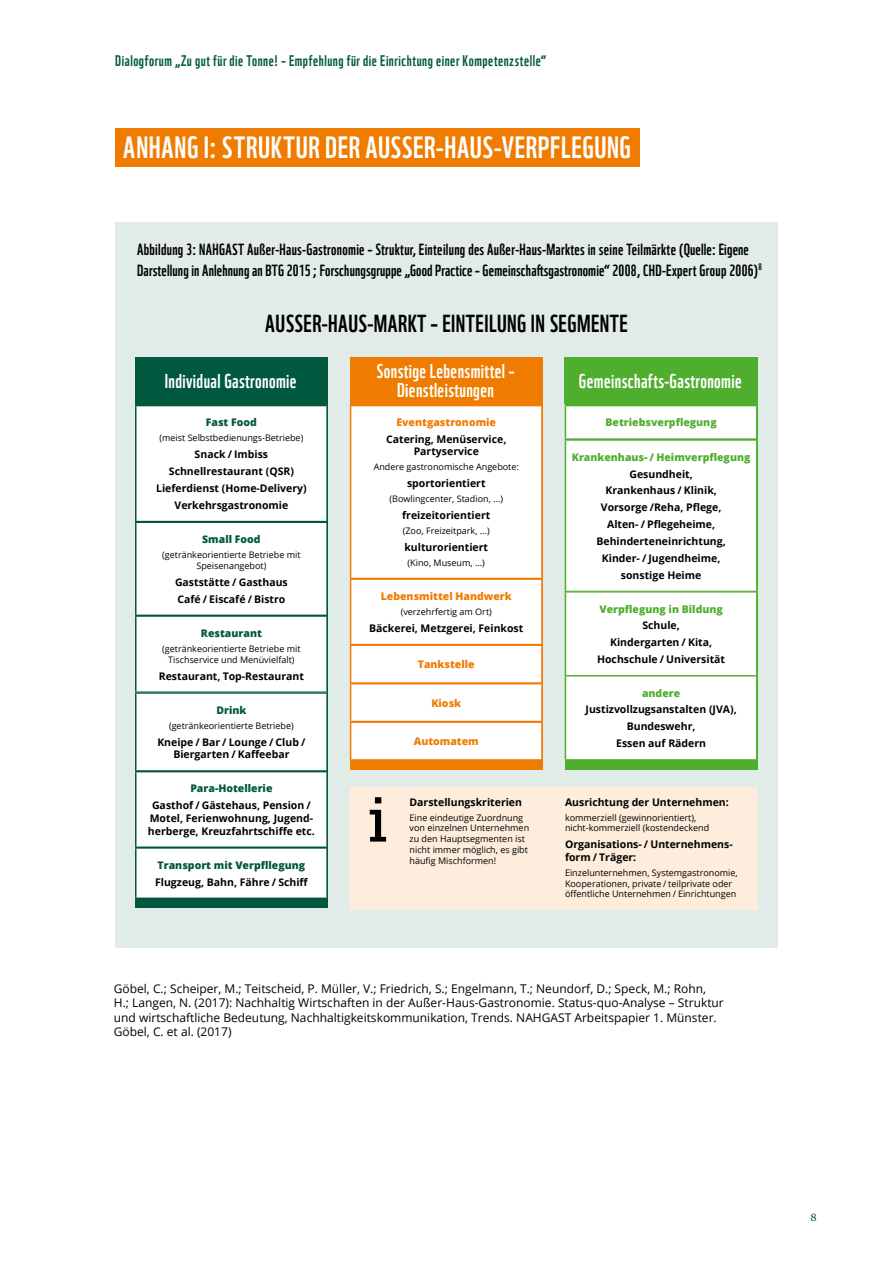
<style>
.page{position:relative;width:893px;height:1263px;background:#fff}
.page>*{position:absolute;margin:0;border:0;box-sizing:border-box;transform-origin:0 0}
.t1{font:62.85px "Museo Slab 500";color:#000}
.t2{font:30px "WWF";letter-spacing:.025em;color:#fff}
.t3{font:24px "WWF";letter-spacing:.02em;color:#000}
.t4{font:19.5px/19.5px "WWF";letter-spacing:.02em;color:#fff;text-align:center}
.t5{font:15.75px/21px "WWF";letter-spacing:.02em;color:#000}
.t6{font:15px "WWF";letter-spacing:.035em;color:#00583f}
.t7{font:12px/14.4px "Open Sans";color:#000}
.t8{font:700 10.5px/16.8px "Open Sans";color:#000;text-align:center}
.t9{font:800 10.5px "Open Sans";color:#50ae2f}
.t10{font:800 10.5px "Open Sans";color:#00583f}
.t11{font:800 10.5px "Open Sans";color:#ef7c00}
.t12{font:10.5px "Georgia";color:#00583f}
.t13{font:9px/10.8px "Open Sans";color:#000}
</style>
<div class="page">
<div style="left:115px;top:222px;width:663px;height:726px;background:#e1ebe8"></div>
<div style="left:565px;top:357px;width:193px;height:413px;background:#50ae2f"></div>
<div style="left:350px;top:357px;width:193px;height:413px;background:#ef7c00"></div>
<div style="left:115px;top:128px;width:525px;height:39px;background:#ef7c00"></div>
<div style="left:135px;top:357px;width:191px;height:47px;background:#00583f"></div>
<div style="left:136px;top:406px;width:191px;height:116px;background:#fff"></div>
<hr style="left:135px;top:405px;width:193px;height:1px;background:#00583f">
<hr style="left:135px;top:406px;width:1px;height:115px;background:#00583f">
<hr style="left:326px;top:406px;width:2px;height:115px;background:#00583f">
<div style="left:351px;top:406px;width:191px;height:172px;background:#fff"></div>
<hr style="left:541px;top:406px;width:2px;height:172px;background:#ef7c00">
<div style="left:565px;top:406px;width:192px;height:33px;background:#fff"></div>
<hr style="left:565px;top:406px;width:1px;height:32px;background:#50ae2f">
<hr style="left:756px;top:406px;width:2px;height:32px;background:#50ae2f">
<hr style="left:565px;top:438px;width:192px;height:2px;background:#50ae2f">
<div style="left:565px;top:440px;width:192px;height:151px;background:#fff"></div>
<hr style="left:565px;top:439px;width:192px;height:2px;background:#50ae2f">
<hr style="left:565px;top:441px;width:1px;height:150px;background:#50ae2f">
<hr style="left:756px;top:441px;width:2px;height:150px;background:#50ae2f">
<div style="left:565px;top:592px;width:192px;height:84px;background:#fff"></div>
<hr style="left:565px;top:591px;width:192px;height:2px;background:#50ae2f">
<hr style="left:565px;top:593px;width:1px;height:82px;background:#50ae2f">
<hr style="left:756px;top:593px;width:2px;height:82px;background:#50ae2f">
<div style="left:565px;top:676px;width:192px;height:84px;background:#fff"></div>
<hr style="left:565px;top:675px;width:192px;height:2px;background:#50ae2f">
<hr style="left:565px;top:677px;width:1px;height:82px;background:#50ae2f">
<hr style="left:756px;top:677px;width:2px;height:82px;background:#50ae2f">
<hr style="left:565px;top:759px;width:192px;height:2px;background:#50ae2f">
<div style="left:351px;top:579px;width:191px;height:66px;background:#fff"></div>
<hr style="left:350px;top:578px;width:193px;height:2px;background:#ef7c00">
<hr style="left:541px;top:580px;width:2px;height:64px;background:#ef7c00">
<div style="left:351px;top:645px;width:191px;height:38px;background:#fff"></div>
<hr style="left:350px;top:644px;width:193px;height:2px;background:#ef7c00">
<hr style="left:541px;top:646px;width:2px;height:36px;background:#ef7c00">
<hr style="left:350px;top:682px;width:193px;height:2px;background:#ef7c00">
<div style="left:351px;top:684px;width:191px;height:37px;background:#fff"></div>
<hr style="left:541px;top:684px;width:2px;height:37px;background:#ef7c00">
<div style="left:351px;top:722px;width:191px;height:38px;background:#fff"></div>
<hr style="left:350px;top:721px;width:193px;height:2px;background:#ef7c00">
<hr style="left:541px;top:723px;width:2px;height:36px;background:#ef7c00">
<hr style="left:350px;top:759px;width:193px;height:2px;background:#ef7c00">
<div style="left:136px;top:522px;width:191px;height:93px;background:#fff"></div>
<hr style="left:135px;top:521px;width:193px;height:2px;background:#00583f">
<hr style="left:135px;top:523px;width:1px;height:92px;background:#00583f">
<hr style="left:326px;top:523px;width:2px;height:92px;background:#00583f">
<div style="left:136px;top:616px;width:191px;height:76px;background:#fff"></div>
<hr style="left:135px;top:615px;width:193px;height:2px;background:#00583f">
<hr style="left:135px;top:617px;width:1px;height:74px;background:#00583f">
<hr style="left:326px;top:617px;width:2px;height:74px;background:#00583f">
<hr style="left:135px;top:691px;width:193px;height:2px;background:#00583f">
<div style="left:136px;top:693px;width:191px;height:78px;background:#fff"></div>
<hr style="left:135px;top:692px;width:193px;height:2px;background:#00583f">
<hr style="left:135px;top:694px;width:1px;height:76px;background:#00583f">
<hr style="left:326px;top:694px;width:2px;height:76px;background:#00583f">
<hr style="left:135px;top:770px;width:193px;height:2px;background:#00583f">
<div style="left:136px;top:772px;width:191px;height:75px;background:#fff"></div>
<hr style="left:135px;top:772px;width:1px;height:74px;background:#00583f">
<hr style="left:326px;top:772px;width:2px;height:74px;background:#00583f">
<hr style="left:135px;top:846px;width:193px;height:2px;background:#00583f">
<div style="left:136px;top:848px;width:191px;height:50px;background:#fff"></div>
<hr style="left:135px;top:847px;width:193px;height:2px;background:#00583f">
<hr style="left:135px;top:849px;width:1px;height:48px;background:#00583f">
<hr style="left:326px;top:849px;width:2px;height:48px;background:#00583f">
<hr style="left:135px;top:897px;width:193px;height:2px;background:#00583f">
<div style="left:350px;top:787px;width:408px;height:122px;background:#feeddc"></div>
<h3 class="t6" style="left:115px;top:49px;width:433px">Dialogforum „Zu gut für die Tonne! – Empfehlung für die Einrichtung einer Kompetenzstelle“</h3>
<h2 class="t2" style="left:123px;top:124px;width:509px">ANHANG I: STRUKTUR DER AUSSER-HAUS-VERPFLEGUNG</h2>
<p class="t5" style="left:137px;top:237px;width:626px">Abbildung 3: NAHGAST Außer-Haus-Gastronomie – Struktur, Einteilung des Außer-Haus-Marktes in seine Teilmärkte (Quelle: Eigene<br>Darstellung in Anlehnung an BTG 2015 ; Forschungsgruppe „Good Practice – Gemeinschaftsgastronomie“ 2008, CHD-Expert Group 2006)<sup>8</sup></p>
<h3 class="t3" style="left:265px;top:305px;width:364px">AUSSER-HAUS-MARKT – EINTEILUNG IN SEGMENTE</h3>
<h3 class="t4" style="left:165px;top:369px;width:133px">Individual Gastronomie</h3>
<p class="t10" style="left:206px;top:414px;width:53px">Fast Food</p>
<p class="t13" style="left:160px;top:432px;width:145px">(meist Selbstbedienungs-Betriebe)</p>
<p class="t8" style="left:156px;top:446px;width:152px">Snack / Imbiss<br>Schnellrestaurant (QSR)<br>Lieferdienst (Home-Delivery)<br>Verkehrsgastronomie</p>
<p class="t10" style="left:202px;top:531px;width:60px">Small Food</p>
<p class="t13" style="left:162px;top:549px;width:140px;text-align:center">(getränkeorientierte Betriebe mit<br>Speisenangebot)</p>
<p class="t8" style="left:175px;top:573px;width:114px;text-align:left">Gaststätte / Gasthaus<br>Café / Eiscafé / Bistro</p>
<p class="t10" style="left:201px;top:625px;width:62px">Restaurant</p>
<p class="t13" style="left:162px;top:643px;width:140px;text-align:center">(getränkeorientierte Betriebe mit<br>Tischservice und Menüvielfalt)</p>
<p class="t8" style="left:159px;top:667px;width:147px">Restaurant, Top-Restaurant</p>
<p class="t10" style="left:216px;top:702px;width:31px">Drink</p>
<p class="t13" style="left:169px;top:720px;width:126px">(getränkeorientierte Betriebe)</p>
<p class="t8" style="left:157px;top:735px;width:150px;line-height:12.6px">Kneipe / Bar / Lounge / Club /<br>Biergarten / Kaffeebar</p>
<p class="t10" style="left:190px;top:781px;width:84px">Para-Hotellerie</p>
<p class="t8" style="left:148px;top:799px;width:168px;line-height:12.6px">Gasthof / Gästehaus, Pension /<br>Motel, Ferienwohnung, Jugend&shy;herberge, Kreuzfahrtschiffe etc.</p>
<p class="t10" style="left:158px;top:857px;width:149px">Transport mit Verpfllegung</p>
<p class="t8" style="left:155px;top:873px;width:155px">Flugzeug, Bahn, Fähre / Schiff</p>
<h3 class="t4" style="left:377px;top:359px;width:139px">Sonstige Lebensmittel –<br>Dienstleistungen</h3>
<p class="t11" style="left:396px;top:414px;width:101px">Eventgastronomie</p>
<p class="t8" style="left:386px;top:432px;width:122px;line-height:12.6px">Catering, Menüservice,<br>Partyservice</p>
<p class="t13" style="left:374px;top:461px;width:147px">Andere gastronomische Angebote:</p>
<p class="t8" style="left:407px;top:475px;width:80px">sportorientiert</p>
<p class="t13" style="left:389px;top:493px;width:115px">(Bowlingcenter, Stadion, ...)</p>
<p class="t8" style="left:402px;top:507px;width:90px">freizeitorientiert</p>
<p class="t13" style="left:403px;top:525px;width:88px">(Zoo, Freizeitpark, ...)</p>
<p class="t8" style="left:404px;top:539px;width:85px">kulturorientiert</p>
<p class="t13" style="left:408px;top:557px;width:79px">(Kino, Museum, ...)</p>
<p class="t11" style="left:381px;top:588px;width:132px">Lebensmittel Handwerk</p>
<p class="t13" style="left:401px;top:606px;width:93px">(verzehrfertig am Ort)</p>
<p class="t8" style="left:369px;top:619px;width:156px">Bäckerei, Metzgerei, Feinkost</p>
<p class="t11" style="left:418px;top:656px;width:58px">Tankstelle</p>
<p class="t11" style="left:431px;top:695px;width:31px">Kiosk</p>
<p class="t11" style="left:414px;top:733px;width:67px">Automatem</p>
<h1 class="t1" style="left:367px;top:785px;width:23px">i</h1>
<p class="t8" style="left:410px;top:793px;width:114px">Darstellungskriterien</p>
<p class="t13" style="left:410px;top:812px;width:121px">Eine eindeutige Zuordnung von einzelnen Unternehmen zu den Hauptsegmenten ist nicht immer möglich, es gibt häufig Mischformen!</p>
<h3 class="t4" style="left:579px;top:369px;width:164px">Gemeinschafts-Gastronomie</h3>
<p class="t9" style="left:605px;top:414px;width:113px">Betriebsverpflegung</p>
<p class="t9" style="left:572px;top:449px;width:180px">Krankenhaus- / Heimverpflegung</p>
<p class="t8" style="left:596px;top:465px;width:131px">Gesundheit,<br>Krankenhaus / Klinik,<br>Vorsorge /Reha, Pflege,<br>Alten- / Pflegeheime,<br>Behinderteneinrichtung,<br>Kinder- / Jugendheime, sonstige Heime</p>
<p class="t9" style="left:599px;top:601px;width:125px">Verpflegung in Bildung</p>
<p class="t8" style="left:597px;top:617px;width:130px">Schule,<br>Kindergarten / Kita,<br>Hochschule / Universität</p>
<p class="t9" style="left:642px;top:685px;width:40px">andere</p>
<p class="t8" style="left:585px;top:701px;width:153px">Justizvollzugsanstalten (JVA),<br>Bundeswehr,<br>Essen auf Rädern</p>
<p class="t8" style="left:565px;top:793px;width:165px">Ausrichtung der Unternehmen:</p>
<p class="t13" style="left:565px;top:812px;width:146px">kommerziell (gewinnorientiert), nicht-kommerziell (kostendeckend</p>
<p class="t8" style="left:565px;top:838px;width:169px;line-height:12.6px;text-align:left">Organisations- / Unternehmens&shy;form / Träger:</p>
<p class="t13" style="left:565px;top:867px;width:174px">Einzelunternehmen, Systemgastronomie,<br>Kooperationen, private / teilprivate oder öffentliche Unternehmen / Einrichtungen</p>
<p class="t7" style="left:114px;top:981px;width:611px">Göbel, C.; Scheiper, M.; Teitscheid, P. Müller, V.; Friedrich, S.; Engelmann, T.; Neundorf, D.; Speck, M.; Rohn, H.; Langen, N. (2017): Nachhaltig Wirtschaften in der Außer-Haus-Gastronomie. Status-quo-Analyse – Struktur und wirtschaftliche Bedeutung, Nachhaltigkeitskommunikation, Trends. NAHGAST Arbeitspapier 1. Münster.<br>Göbel, C. et al. (2017)</p>
<p class="t12" style="left:810px;top:1209px;width:8px">8</p>
</div>
